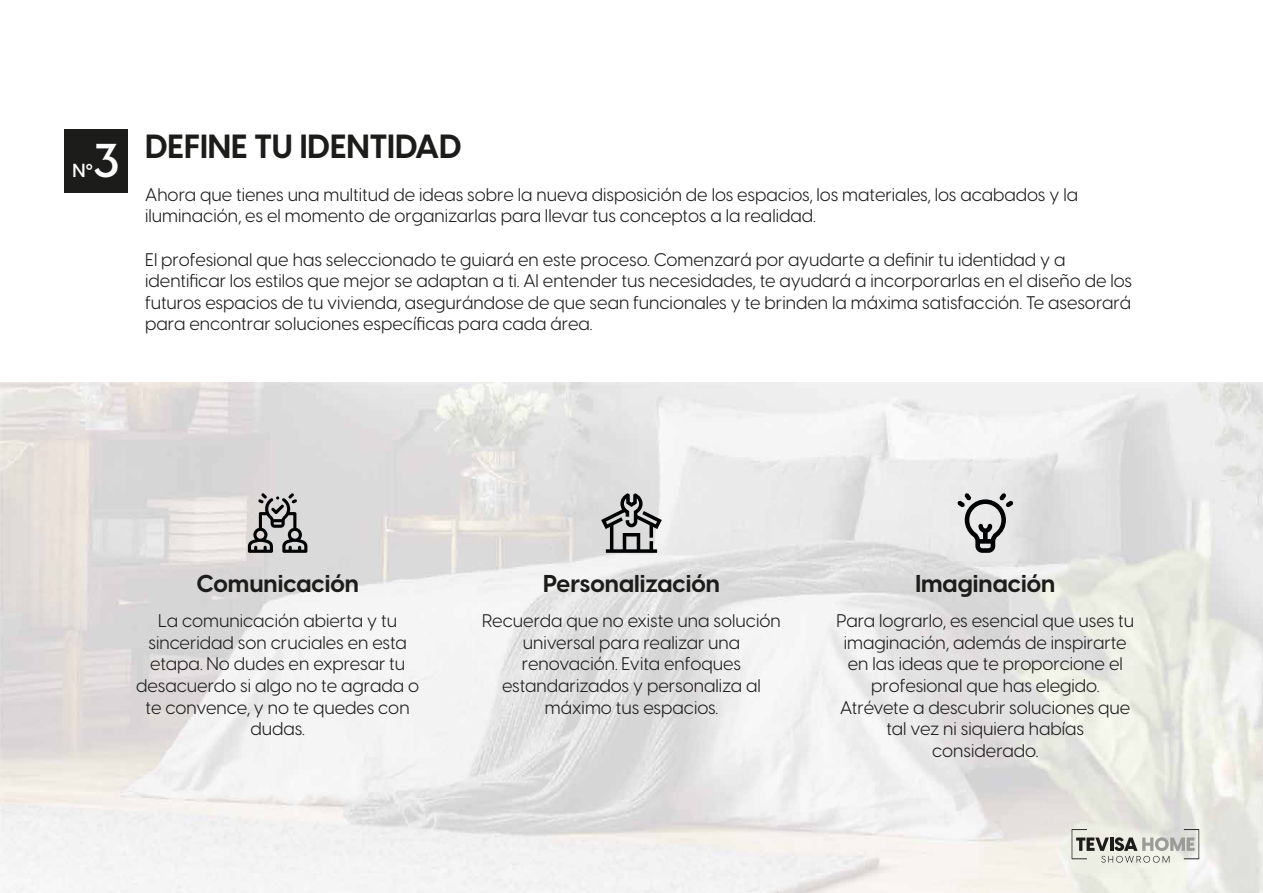
<style>
.page{position:relative;width:1263px;height:893px;background:#fff}
.page>*{position:absolute;margin:0;border:0;box-sizing:border-box;transform-origin:0 0}
.t1{font:700 33px "Visby CF";color:#1c1c1b}
.t2{font:700 24px "Visby CF";color:#1c1c1b}
.t3{font:600 18.6px "Visby CF";color:#fff}
.t4{font:18px/21.6px "Visby CF";color:#1c1c1b;text-align:center}
.s1{font-weight:600;font-size:46.65px;color:#fff}
</style>
<div class="page">
<img style="left:0;top:383px;width:1263px;height:510px">
<div style="left:64px;top:129px;width:64px;height:64px;background:#1c1c1b"></div>
<svg style="left:957px;top:493px;width:56px;height:60px;background:#a9aaaa"></svg>
<svg style="left:248px;top:493px;width:59px;height:60px;background:#989797"></svg>
<svg style="left:601px;top:493px;width:61px;height:60px;background:#999a9a"></svg>
<svg style="left:1071px;top:829px;width:128px;height:34px;background:#c4c5bd"></svg>
<h1 class="t1" style="left:93px;top:125px;width:370px"><span class="s1">3</span> DEFINE TU IDENTIDAD</h1>
<p class="t4" style="left:145px;top:184px;width:934px;text-align:left">Ahora que tienes una multitud de ideas sobre la nueva disposición de los espacios, los materiales, los acabados y la iluminación, es el momento de organizarlas para llevar tus conceptos a la realidad.</p>
<p class="t4" style="left:145px;top:249px;width:988px;text-align:left">El profesional que has seleccionado te guiará en este proceso. Comenzará por ayudarte a definir tu identidad y a identificar los estilos que mejor se adaptan a ti. Al entender tus necesidades, te ayudará a incorporarlas en el diseño de los futuros espacios de tu vivienda, asegurándose de que sean funcionales y te brinden la máxima satisfacción. Te asesorará para encontrar soluciones específicas para cada área.</p>
<p class="t3" style="left:73px;top:159px;width:22px">Nº</p>
<h2 class="t2" style="left:197px;top:568px;width:164px">Comunicación</h2>
<h2 class="t2" style="left:543px;top:568px;width:178px">Personalización</h2>
<h2 class="t2" style="left:915px;top:568px;width:141px">Imaginación</h2>
<p class="t4" style="left:136px;top:610px;width:284px">La comunicación abierta y tu sinceridad son cruciales en esta etapa. No dudes en expresar tu desacuerdo si algo no te agrada o te convence, y no te quedes con dudas.</p>
<p class="t4" style="left:482px;top:610px;width:300px">Recuerda que no existe una solución universal para realizar una renovación. Evita enfoques estandarizados y personaliza al máximo tus espacios.</p>
<p class="t4" style="left:836px;top:610px;width:299px">Para lograrlo, es esencial que uses tu imaginación, además de inspirarte en las ideas que te proporcione el profesional que has elegido.<br>Atrévete a descubrir soluciones que tal vez ni siquiera habías considerado.</p>
</div>
